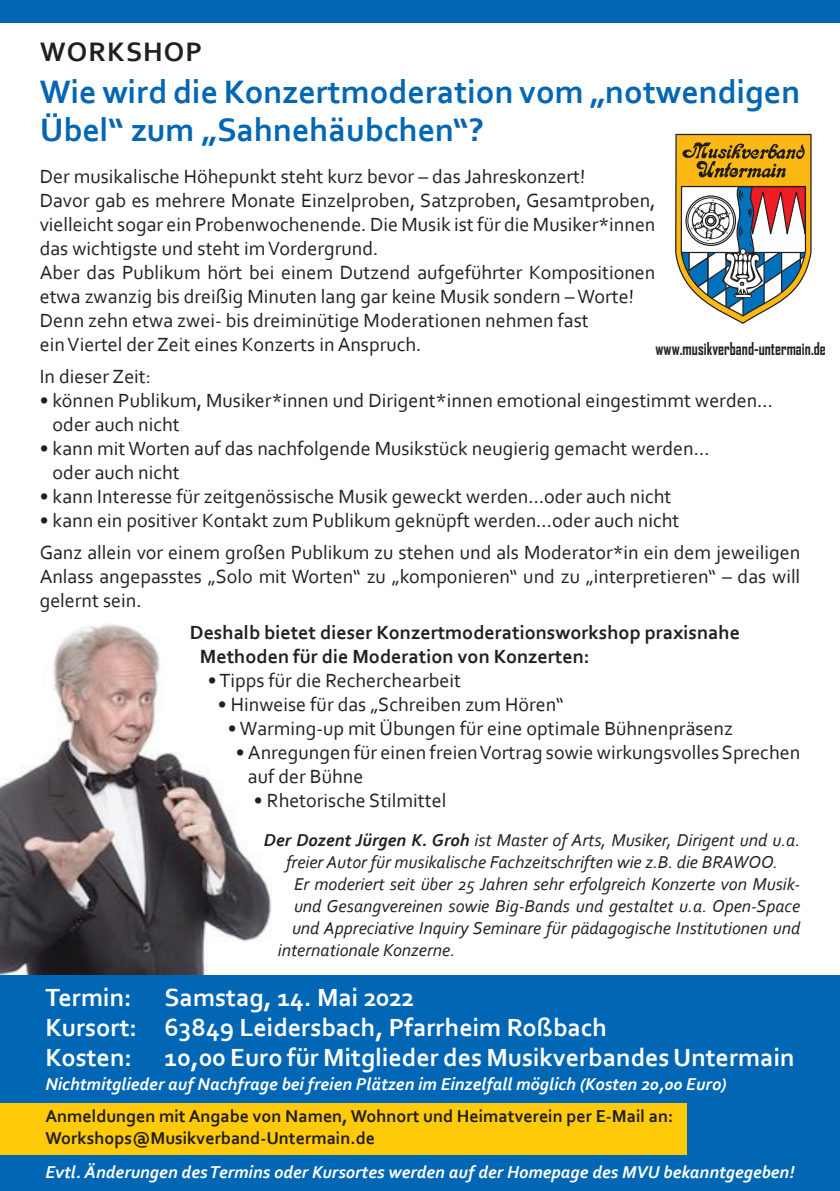
<style>
.page{position:relative;width:840px;height:1191px;background:#fff}
.page>*{position:absolute;margin:0;border:0;box-sizing:border-box;transform-origin:0 0}
.t1{font:700 34px/38px "Corbel";color:#0166b3}
.t2{font:700 28px "Corbel";letter-spacing:.04em;color:#231f20}
.t3{font:700 26px/30px "Corbel";color:#fff}
.t4{font:20px/24px "Corbel";color:#231f20}
.t5{font:700 20px/24px "Corbel";color:#231f20}
.t6{font:italic 18px "Corbel";color:#231f20}
.t7{font:italic 700 18px "Corbel";color:#fff}
.t8{font:700 18px/22px "Corbel";color:#231f20}
.t9{font:700 17px "Agency FB";letter-spacing:.005em;color:#231f20;scale:.87 1}
.s1{font-weight:700}
</style>
<div class="page">
<img style="left:0;top:624px;width:271px;height:352px">
<div style="left:0;top:976px;width:839px;height:215px;background:#0166b3"></div>
<div style="left:0;top:0;width:839px;height:23px;background:#0166b3"></div>
<svg style="left:675px;top:133px;width:136px;height:191px"></svg>
<div style="left:704px;top:215px;width:12px;height:11px;border:1px solid #231f20;border-radius:50%"></div>
<div style="left:706px;top:217px;width:8px;height:7px;border:1px solid #231f20;border-radius:50%"></div>
<div style="left:685px;top:195px;width:50px;height:51px;border:1px solid #231f20;border-radius:50%"></div>
<div style="left:687px;top:198px;width:46px;height:46px;border:1px solid #231f20;border-radius:50%"></div>
<div style="left:0;top:1103px;width:686px;height:51px;background:#feca0a"></div>
<h2 class="t2" style="left:40px;top:34px;width:164px">Workshop</h2>
<h1 class="t1" style="left:40px;top:71px;width:761px">Wie wird die Konzertmoderation vom „notwendigen<br>Übel“ zum „Sahnehäubchen“?</h1>
<p class="t4" style="left:40px;top:163px;width:617px">Der musikalische Höhepunkt steht kurz bevor – das Jahreskonzert!<br>Davor gab es mehrere Monate Einzelproben, Satzproben, Gesamtproben, vielleicht sogar ein Probenwochenende. Die Musik ist für die Musiker*innen das wichtigste und steht im Vordergrund.<br>Aber das Publikum hört bei einem Dutzend aufgeführter Kompositionen etwa zwanzig bis dreißig Minuten lang gar keine Musik sondern – Worte!<br>Denn zehn etwa zwei- bis dreiminütige Moderationen nehmen fast<br>ein Viertel der Zeit eines Konzerts in Anspruch.</p>
<p class="t4" style="left:40px;top:363px;width:113px">In dieser Zeit:</p>
<p class="t4" style="left:53px;top:387px;width:721px;text-indent:-13px">• können Publikum, Musiker*innen und Dirigent*innen emotional eingestimmt werden… oder auch nicht</p>
<p class="t4" style="left:53px;top:435px;width:658px;text-indent:-13px">• kann mit Worten auf das nachfolgende Musikstück neugierig gemacht werden… oder auch nicht</p>
<p class="t4" style="left:40px;top:483px;width:633px">• kann Interesse für zeitgenössische Musik geweckt werden…oder auch nicht</p>
<p class="t4" style="left:40px;top:503px;width:761px;line-height:32px">• kann ein positiver Kontakt zum Publikum geknüpft werden…oder auch nicht<br>Ganz allein vor einem großen Publikum zu stehen und als Moderator*in ein dem jeweiligen</p>
<p class="t4" style="left:40px;top:563px;width:761px">Anlass angepasstes „Solo mit Worten“ zu „komponieren“ und zu „interpretieren“ – das will gelernt sein.</p>
<p class="t5" style="left:200px;top:619px;width:541px;text-indent:-10px">Deshalb bietet dieser Konzertmoderationsworkshop praxisnahe<br>Methoden für die Moderation von Konzerten:</p>
<p class="t4" style="left:208px;top:667px;width:254px">• Tipps für die Recherchearbeit</p>
<p class="t4" style="left:218px;top:691px;width:347px">• Hinweise für das „Schreiben zum Hören“</p>
<p class="t4" style="left:228px;top:715px;width:506px">• Warming-up mit Übungen für eine optimale Bühnenpräsenz</p>
<p class="t4" style="left:248px;top:739px;width:553px;text-indent:-12px">• Anregungen für einen freien Vortrag sowie wirkungsvolles Sprechen auf der Bühne</p>
<p class="t4" style="left:254px;top:787px;width:194px">• Rhetorische Stilmittel</p>
<p class="t6" style="left:264px;top:828px;width:537px"><span class="s1">Der Dozent Jürgen K. Groh</span> ist Master of Arts, Musiker, Dirigent und u.a.</p>
<p class="t6" style="left:286px;top:850px;width:493px">freier Autor für musikalische Fachzeitschriften wie z.B. die BRAWOO.</p>
<p class="t6" style="left:294px;top:872px;width:507px">Er moderiert seit über 25 Jahren sehr erfolgreich Konzerte von Musik-</p>
<p class="t6" style="left:294px;top:894px;width:507px">und Gesangvereinen sowie Big-Bands und gestaltet u.a. Open-Space</p>
<p class="t6" style="left:292px;top:916px;width:509px">und Appreciative Inquiry Seminare für pädagogische Institutionen und</p>
<p class="t6" style="left:278px;top:938px;width:179px">internationale Konzerne.</p>
<p class="t9" style="left:655px;top:338px;width:197px">www.musikverband-untermain.de</p>
<h3 class="t3" style="left:45px;top:982px;width:562px">Termin: Samstag, 14. Mai 2022<br>Kursort: 63849 Leidersbach, Pfarrheim Roßbach<br>Kosten:</h3>
<h3 class="t3" style="left:164px;top:1042px;width:631px">10,00 Euro für Mitglieder des Musikverbandes Untermain</h3>
<p class="t7" style="left:45px;top:1073px;width:682px">Nichtmitglieder auf Nachfrage bei freien Plätzen im Einzelfall möglich (Kosten 20,00 Euro)</p>
<p class="t8" style="left:45px;top:1104px;width:629px">Anmeldungen mit Angabe von Namen, Wohnort und Heimatverein per E-Mail an:<br>Workshops@Musikverband-Untermain.de</p>
<p class="t7" style="left:45px;top:1161px;width:750px">Evtl. Änderungen des Termins oder Kursortes werden auf der Homepage des MVU bekanntgegeben!</p>
</div>
